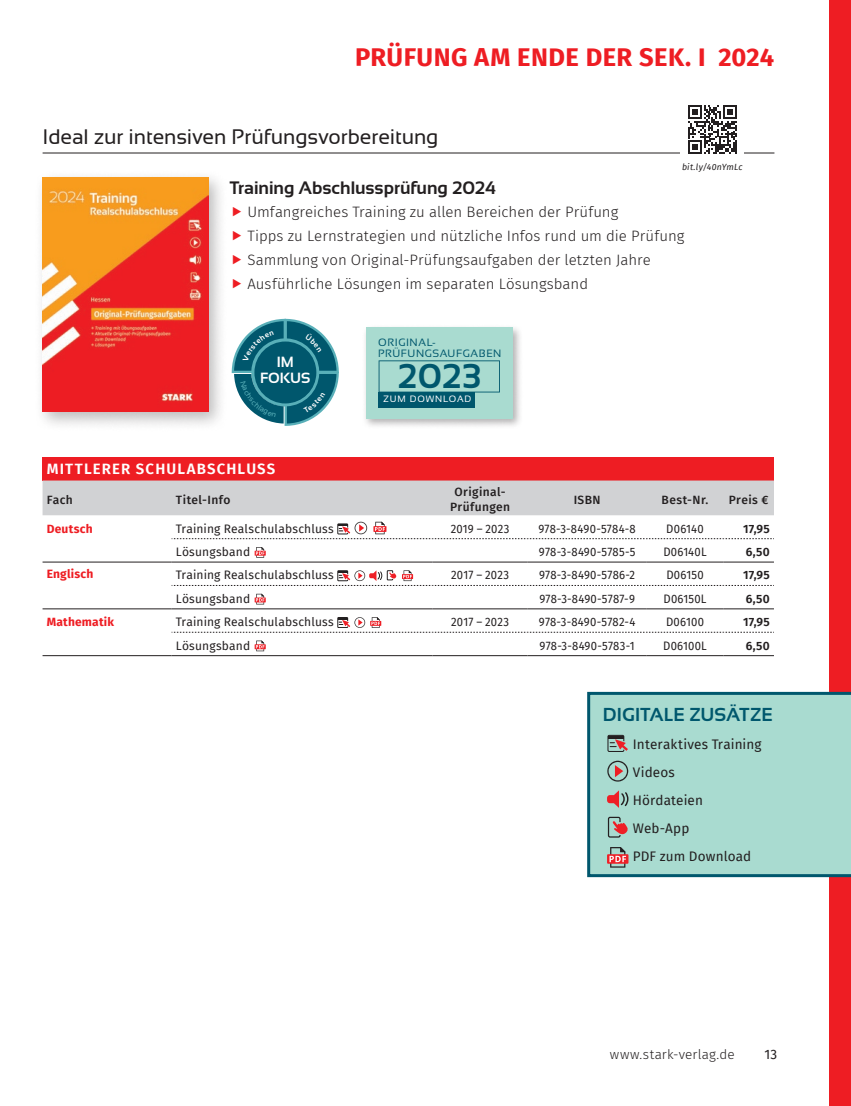
<style>
.page{position:relative;width:851px;height:1106px;background:#fff}
.page>*{position:absolute;margin:0;border:0;box-sizing:border-box;transform-origin:0 0}
.t1{font:700 34.35px "Sansation";color:#00576d}
.t2{font:700 25.5px "Fira Sans";letter-spacing:.015em;color:#ee1d23}
.t3{font:21px "Sansation";letter-spacing:-.005em;color:#231f20}
.t4{font:700 18.75px "Sansation";letter-spacing:.005em;color:#00576d}
.t5{font:700 18px "Sansation";color:#231f20}
.t6{font:300 15px/23.7px "Fira Sans";color:#231f20}
.t7{font:600 15px "Fira Sans";letter-spacing:.075em;color:#fff}
.t8{font:700 14.85px "Sansation";letter-spacing:-.005em;color:#fff}
.t9{font:13.5px/28px "Fira Sans";letter-spacing:.01em;color:#231f20}
.t10{font:300 13.5px "Fira Sans";letter-spacing:.02em;color:#231f20}
.t11{font:12px "Fira Sans";letter-spacing:.015em;color:#231f20;scale:.94 1}
.t12{font:12px "Fira Sans";letter-spacing:.015em;color:#231f20}
.t13{font:500 12px/15px "Fira Sans";letter-spacing:.035em;color:#231f20;text-align:center}
.t14{font:600 12px "Fira Sans";letter-spacing:.01em;color:#231f20}
.t15{font:700 12px "Fira Sans";letter-spacing:.015em;color:#ee1d23}
.t16{font:10.65px/11.1px "Sansation";letter-spacing:.055em;color:#00576d}
.t17{font:9.15px "Sansation";letter-spacing:.095em;color:#fff}
.t18{font:italic 8.7px "Fira Sans";letter-spacing:.025em;color:#231f20}
</style>
<div class="page">
<div style="left:829px;top:0;width:21px;height:1106px;background:#ee1d23"></div>
<hr style="left:43px;top:153px;width:731px;height:1px;background:#231f20">
<div style="left:362px;top:323px;width:161px;height:106px;background:#231f20;opacity:.35"></div>
<div style="left:366px;top:327px;width:146px;height:91px;background:#a9dbd0"></div>
<svg style="left:378px;top:360px;width:122px;height:32px"></svg>
<div style="left:378px;top:392px;width:97px;height:15px;background:#00576d"></div>
<div style="left:587px;top:692px;width:263px;height:185px;background:#a9dbd0"></div>
<hr style="left:608px;top:735px;width:15px;height:3px;background:#231f20">
<div style="left:607px;top:735px;width:17px;height:17px;border:1px solid #231f20"></div>
<svg style="left:610px;top:739px;width:17px;height:11px"></svg>
<svg style="left:607px;top:760px;width:21px;height:21px"></svg>
<svg style="left:607px;top:790px;width:21px;height:18px"></svg>
<svg style="left:612px;top:820px;width:15px;height:14px"></svg>
<div style="left:607px;top:816px;width:13px;height:21px;border:1px solid #231f20;border-radius:2px"></div>
<div style="left:607px;top:854px;width:21px;height:9px;background:#ee1f26"></div>
<svg style="left:609px;top:847px;width:17px;height:20px"></svg>
<div style="left:680px;top:98px;width:64px;height:64px;background:#fff"></div>
<svg style="left:688px;top:105px;width:48px;height:49px"></svg>
<div style="left:43px;top:457px;width:730px;height:23px;background:#ee1d23"></div>
<div style="left:43px;top:480px;width:730px;height:35px;background:#d1d2d4"></div>
<hr style="left:43px;top:562px;width:128px;height:1px;background:#231f20">
<hr style="left:171px;top:562px;width:261px;height:1px;background:#231f20">
<hr style="left:432px;top:562px;width:95px;height:1px;background:#231f20">
<hr style="left:527px;top:562px;width:119px;height:1px;background:#231f20">
<hr style="left:646px;top:562px;width:77px;height:1px;background:#231f20">
<hr style="left:723px;top:562px;width:50px;height:1px;background:#231f20">
<hr style="left:43px;top:608px;width:128px;height:1px;background:#231f20">
<hr style="left:171px;top:608px;width:261px;height:1px;background:#231f20">
<hr style="left:432px;top:608px;width:95px;height:1px;background:#231f20">
<hr style="left:527px;top:608px;width:119px;height:1px;background:#231f20">
<hr style="left:646px;top:608px;width:77px;height:1px;background:#231f20">
<hr style="left:723px;top:608px;width:50px;height:1px;background:#231f20">
<hr style="left:43px;top:655px;width:128px;height:1px;background:#231f20">
<hr style="left:171px;top:655px;width:261px;height:1px;background:#231f20">
<hr style="left:432px;top:655px;width:95px;height:1px;background:#231f20">
<hr style="left:527px;top:655px;width:119px;height:1px;background:#231f20">
<hr style="left:646px;top:655px;width:77px;height:1px;background:#231f20">
<hr style="left:723px;top:655px;width:50px;height:1px;background:#231f20">
<svg style="left:171px;top:522px;width:603px;height:17px"></svg>
<svg style="left:254px;top:550px;width:12px;height:5px"></svg>
<svg style="left:256px;top:547px;width:8px;height:10px"></svg>
<svg style="left:171px;top:570px;width:603px;height:16px"></svg>
<svg style="left:254px;top:597px;width:12px;height:5px"></svg>
<svg style="left:256px;top:594px;width:8px;height:10px"></svg>
<svg style="left:171px;top:617px;width:603px;height:16px"></svg>
<svg style="left:254px;top:644px;width:12px;height:5px"></svg>
<svg style="left:256px;top:640px;width:8px;height:11px"></svg>
<div style="left:34px;top:169px;width:194px;height:263px;background:#231f20;opacity:.3"></div>
<img style="left:43px;top:177px;width:165px;height:235px">
<svg style="left:232px;top:319px;width:107px;height:107px"></svg>
<h2 class="t2" style="left:355px;top:36px;width:420px">PRÜFUNG AM ENDE DER SEK. I 2024</h2>
<h3 class="t3" style="left:43px;top:125px;width:397px">Ideal zur intensiven Prüfungsvorbereitung</h3>
<p class="t18" style="left:682px;top:160px;width:62px">bit.ly/40nYmLc</p>
<p class="t5" style="left:230px;top:177px;width:267px">Training Abschlussprüfung 2024</p>
<p class="t6" style="left:247px;top:200px;width:438px">Umfangreiches Training zu allen Bereichen der Prüfung<br>Tipps zu Lernstrategien und nützliche Infos rund um die Prüfung Sammlung von Original-Prüfungsaufgaben der letzten Jahre Ausführliche Lösungen im separaten Lösungsband</p>
<p class="t8" style="left:277px;top:353px;width:19px">IM</p>
<p class="t8" style="left:260px;top:370px;width:52px">FOKUS</p>
<p class="t16" style="left:378px;top:337px;width:125px">ORIGINAL-<br>PRÜFUNGSAUFGABEN</p>
<h1 class="t1" style="left:397px;top:357px;width:85px">2023</h1>
<p class="t17" style="left:383px;top:394px;width:90px">ZUM DOWNLOAD</p>
<p class="t7" style="left:47px;top:457px;width:230px">MITTLERER SCHULABSCHLUSS</p>
<p class="t13" style="left:47px;top:491px;width:28px">Fach</p>
<p class="t13" style="left:176px;top:491px;width:56px">Titel-Info</p>
<p class="t13" style="left:450px;top:484px;width:62px">Original-<br>Prüfungen</p>
<p class="t13" style="left:573px;top:491px;width:28px">ISBN</p>
<p class="t13" style="left:661px;top:491px;width:48px">Best-Nr.</p>
<p class="t13" style="left:728px;top:491px;width:41px">Preis €</p>
<p class="t15" style="left:47px;top:518px;width:47px">Deutsch</p>
<p class="t12" style="left:176px;top:519px;width:159px">Training Realschulabschluss</p>
<p class="t11" style="left:450px;top:519px;width:64px">2019 – 2023</p>
<p class="t11" style="left:538px;top:519px;width:105px">978-3-8490-5784-8</p>
<p class="t11" style="left:666px;top:519px;width:41px">D06140</p>
<p class="t14" style="left:743px;top:518px;width:28px">17,95</p>
<p class="t12" style="left:176px;top:542px;width:76px">Lösungsband</p>
<p class="t11" style="left:539px;top:542px;width:104px">978-3-8490-5785-5</p>
<p class="t11" style="left:663px;top:542px;width:48px">D06140L</p>
<p class="t14" style="left:745px;top:542px;width:25px">6,50</p>
<p class="t15" style="left:47px;top:563px;width:48px">Englisch</p>
<p class="t12" style="left:176px;top:566px;width:159px">Training Realschulabschluss</p>
<p class="t11" style="left:451px;top:566px;width:63px">2017 – 2023</p>
<p class="t11" style="left:539px;top:566px;width:104px">978-3-8490-5786-2</p>
<p class="t11" style="left:666px;top:566px;width:41px">D06150</p>
<p class="t14" style="left:743px;top:565px;width:28px">17,95</p>
<p class="t12" style="left:176px;top:589px;width:76px">Lösungsband</p>
<p class="t11" style="left:539px;top:589px;width:103px">978-3-8490-5787-9</p>
<p class="t11" style="left:663px;top:589px;width:47px">D06150L</p>
<p class="t14" style="left:745px;top:588px;width:25px">6,50</p>
<p class="t15" style="left:47px;top:612px;width:69px">Mathematik</p>
<p class="t12" style="left:176px;top:613px;width:159px">Training Realschulabschluss</p>
<p class="t11" style="left:451px;top:613px;width:63px">2017 – 2023</p>
<p class="t11" style="left:539px;top:613px;width:104px">978-3-8490-5782-4</p>
<p class="t11" style="left:666px;top:613px;width:42px">D06100</p>
<p class="t14" style="left:743px;top:612px;width:28px">17,95</p>
<p class="t12" style="left:176px;top:636px;width:76px">Lösungsband</p>
<p class="t11" style="left:539px;top:636px;width:103px">978-3-8490-5783-1</p>
<p class="t11" style="left:663px;top:636px;width:48px">D06100L</p>
<p class="t14" style="left:745px;top:635px;width:25px">6,50</p>
<p class="t4" style="left:603px;top:704px;width:171px">DIGITALE ZUSÄTZE</p>
<p class="t9" style="left:633px;top:730px;width:130px">Interaktives Training<br>Videos<br>Hördateien<br>Web-App<br>PDF zum Download</p>
<p class="t10" style="left:610px;top:1044px;width:126px">www.stark-verlag.de</p>
<p class="t9" style="left:764px;top:1040px;width:14px">13</p>
</div>
